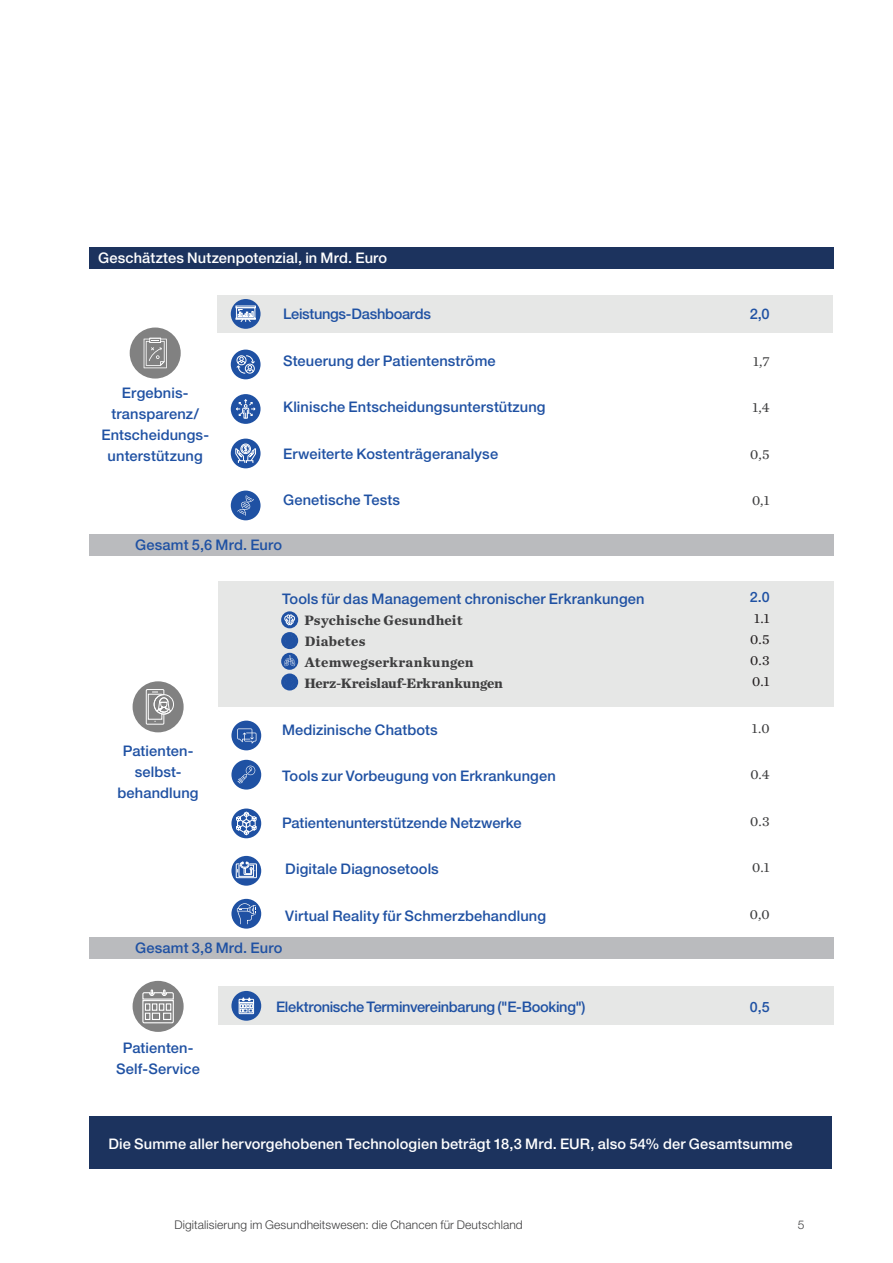
<style>
.page{position:relative;width:893px;height:1263px;background:#fff}
.page>*{position:absolute;margin:0;border:0;box-sizing:border-box;transform-origin:0 0}
.t1{font:500 14.7px/21px "Helvetica Neue LT Std";letter-spacing:.01em;color:#1f51a3;text-align:center}
.t2{font:500 14.7px "Helvetica Neue LT Std";letter-spacing:.01em;color:#fff}
.t3{font:500 14.7px "Helvetica Neue LT Std";letter-spacing:-.02em;color:#1f51a3}
.t4{font:700 14.25px/21px "Chronicle Text G1";letter-spacing:.01em;color:#3e3e3f}
.t5{font:14.25px "Chronicle Text G1";color:#3e3e3f}
.t6{font:14.25px/21px "Chronicle Text G1";color:#231f20;text-align:justify}
.t7{font:500 14.25px "Helvetica Neue LT Std";color:#1f51a3}
.t8{font:300 12px "Helvetica Neue LT Std";letter-spacing:.01em;color:#3e3e3f}
</style>
<div class="page">
<div style="left:218px;top:986px;width:615px;height:39px;background:#e6e7e6"></div>
<div style="left:218px;top:582px;width:615px;height:125px;background:#e6e7e6"></div>
<div style="left:89px;top:247px;width:744px;height:21px;background:#1c335e"></div>
<div style="left:89px;top:937px;width:744px;height:21px;background:#babbbe"></div>
<svg style="left:231px;top:808px;width:30px;height:30px"></svg>
<svg style="left:235px;top:811px;width:22px;height:25px"></svg>
<div style="left:231px;top:760px;width:30px;height:29px;background:#1f51a3;border-radius:50%"></div>
<svg style="left:237px;top:765px;width:18px;height:19px"></svg>
<svg style="left:231px;top:899px;width:30px;height:30px"></svg>
<svg style="left:237px;top:903px;width:19px;height:21px"></svg>
<svg style="left:231px;top:856px;width:30px;height:30px"></svg>
<svg style="left:236px;top:862px;width:21px;height:16px"></svg>
<svg style="left:281px;top:611px;width:17px;height:17px"></svg>
<svg style="left:284px;top:615px;width:11px;height:10px"></svg>
<svg style="left:281px;top:632px;width:17px;height:17px"></svg>
<svg style="left:284px;top:635px;width:11px;height:12px"></svg>
<svg style="left:281px;top:673px;width:17px;height:17px"></svg>
<svg style="left:285px;top:676px;width:10px;height:12px"></svg>
<svg style="left:281px;top:653px;width:17px;height:17px"></svg>
<svg style="left:284px;top:655px;width:11px;height:11px"></svg>
<div style="left:231px;top:721px;width:30px;height:29px;background:#1f51a3;border-radius:50%"></div>
<svg style="left:237px;top:728px;width:19px;height:15px"></svg>
<div style="left:133px;top:681px;width:51px;height:51px;background:#818181;border-radius:50%"></div>
<div style="left:146px;top:689px;width:18px;height:36px;border:1px solid #fff"></div>
<svg style="left:147px;top:691px;width:27px;height:31px"></svg>
<div style="left:89px;top:1116px;width:743px;height:53px;background:#1c335e"></div>
<svg style="left:231px;top:991px;width:30px;height:30px"></svg>
<svg style="left:239px;top:997px;width:15px;height:17px"></svg>
<div style="left:133px;top:981px;width:51px;height:51px;background:#818181;border-radius:50%"></div>
<svg style="left:142px;top:989px;width:32px;height:35px"></svg>
<div style="left:218px;top:295px;width:615px;height:37px;background:#e6e7e6"></div>
<div style="left:130px;top:327px;width:51px;height:52px;background:#818181;border-radius:50%"></div>
<svg style="left:144px;top:338px;width:23px;height:30px"></svg>
<div style="left:231px;top:394px;width:30px;height:30px;background:#1f51a3;border-radius:50%"></div>
<svg style="left:236px;top:399px;width:20px;height:19px"></svg>
<div style="left:231px;top:350px;width:30px;height:29px;background:#1f51a3;border-radius:50%"></div>
<svg style="left:236px;top:355px;width:19px;height:19px"></svg>
<svg style="left:231px;top:299px;width:30px;height:30px"></svg>
<div style="left:236px;top:306px;width:20px;height:2px;border:1px solid #fff"></div>
<svg style="left:236px;top:309px;width:20px;height:14px"></svg>
<div style="left:231px;top:439px;width:30px;height:29px;background:#1f51a3;border-radius:50%"></div>
<div style="left:241px;top:444px;width:10px;height:10px;border:1px solid #fff;border-radius:50%"></div>
<div style="left:242px;top:445px;width:8px;height:8px;border:1px solid #fff;border-radius:50%"></div>
<svg style="left:235px;top:446px;width:21px;height:17px"></svg>
<div style="left:231px;top:491px;width:30px;height:29px;background:#1f51a3;border-radius:50%"></div>
<svg style="left:237px;top:495px;width:17px;height:21px"></svg>
<div style="left:89px;top:534px;width:744px;height:22px;background:#babbbe"></div>
<p class="t2" style="left:98px;top:249px;width:291px">Geschätztes Nutzenpotenzial, in Mrd. Euro</p>
<p class="t1" style="left:101px;top:382px;width:109px">Ergebnis&shy;transparenz/<br>Entscheidungs&shy;unterstützung</p>
<p class="t3" style="left:283px;top:305px;width:150px">Leistungs-Dashboards</p>
<p class="t1" style="left:283px;top:350px;width:214px">Steuerung der Patientenströme</p>
<p class="t1" style="left:283px;top:396px;width:264px">Klinische Entscheidungsunterstützung</p>
<p class="t1" style="left:283px;top:443px;width:217px">Erweiterte Kostenträgeranalyse</p>
<p class="t1" style="left:283px;top:489px;width:119px">Genetische Tests</p>
<p class="t1" style="left:135px;top:534px;width:149px">Gesamt 5,6 Mrd. Euro</p>
<p class="t1" style="left:118px;top:740px;width:83px">Patienten&shy;selbst&shy;behandlung</p>
<p class="t1" style="left:282px;top:588px;width:364px">Tools für das Management chronischer Erkrankungen</p>
<p class="t4" style="left:304px;top:609px;width:200px">Psychische Gesundheit<br>Diabetes<br>Atemwegserkrankungen<br>Herz-Kreislauf-Erkrankungen</p>
<p class="t1" style="left:282px;top:719px;width:157px">Medizinische Chatbots</p>
<p class="t1" style="left:282px;top:765px;width:275px">Tools zur Vorbeugung von Erkrankungen</p>
<p class="t1" style="left:282px;top:812px;width:241px">Patientenunterstützende Netzwerke</p>
<p class="t1" style="left:285px;top:858px;width:155px">Digitale Diagnosetools</p>
<p class="t1" style="left:285px;top:905px;width:262px">Virtual Reality für Schmerzbehandlung</p>
<p class="t1" style="left:135px;top:937px;width:149px">Gesamt 3,8 Mrd. Euro</p>
<p class="t1" style="left:116px;top:1037px;width:85px">Patienten-<br>Self-Service</p>
<p class="t3" style="left:276px;top:998px;width:311px">Elektronische Terminvereinbarung ("E-Booking")</p>
<p class="t1" style="left:750px;top:303px;width:21px">2,0</p>
<p class="t5" style="left:753px;top:350px;width:18px">1,7</p>
<p class="t5" style="left:752px;top:397px;width:19px">1,4</p>
<p class="t5" style="left:750px;top:443px;width:21px">0,5</p>
<p class="t5" style="left:752px;top:490px;width:19px">0,1</p>
<p class="t7" style="left:750px;top:589px;width:21px">2.0</p>
<p class="t6" style="left:750px;top:607px;width:21px">1.1<br>0.5<br>0.3<br>0.1</p>
<p class="t5" style="left:752px;top:717px;width:19px">1.0</p>
<p class="t5" style="left:750px;top:764px;width:21px">0.4</p>
<p class="t5" style="left:750px;top:810px;width:21px">0.3</p>
<p class="t5" style="left:752px;top:857px;width:19px">0.1</p>
<p class="t5" style="left:750px;top:903px;width:21px">0,0</p>
<p class="t7" style="left:750px;top:998px;width:21px">0,5</p>
<p class="t2" style="left:108px;top:1135px;width:686px">Die Summe aller hervorgehobenen Technologien beträgt 18,3 Mrd. EUR, also 54% der Gesamtsumme</p>
<p class="t8" style="left:174px;top:1217px;width:350px">Digitalisierung im Gesundheitswesen: die Chancen für Deutschland</p>
<p class="t8" style="left:798px;top:1217px;width:8px">5</p>
</div>
